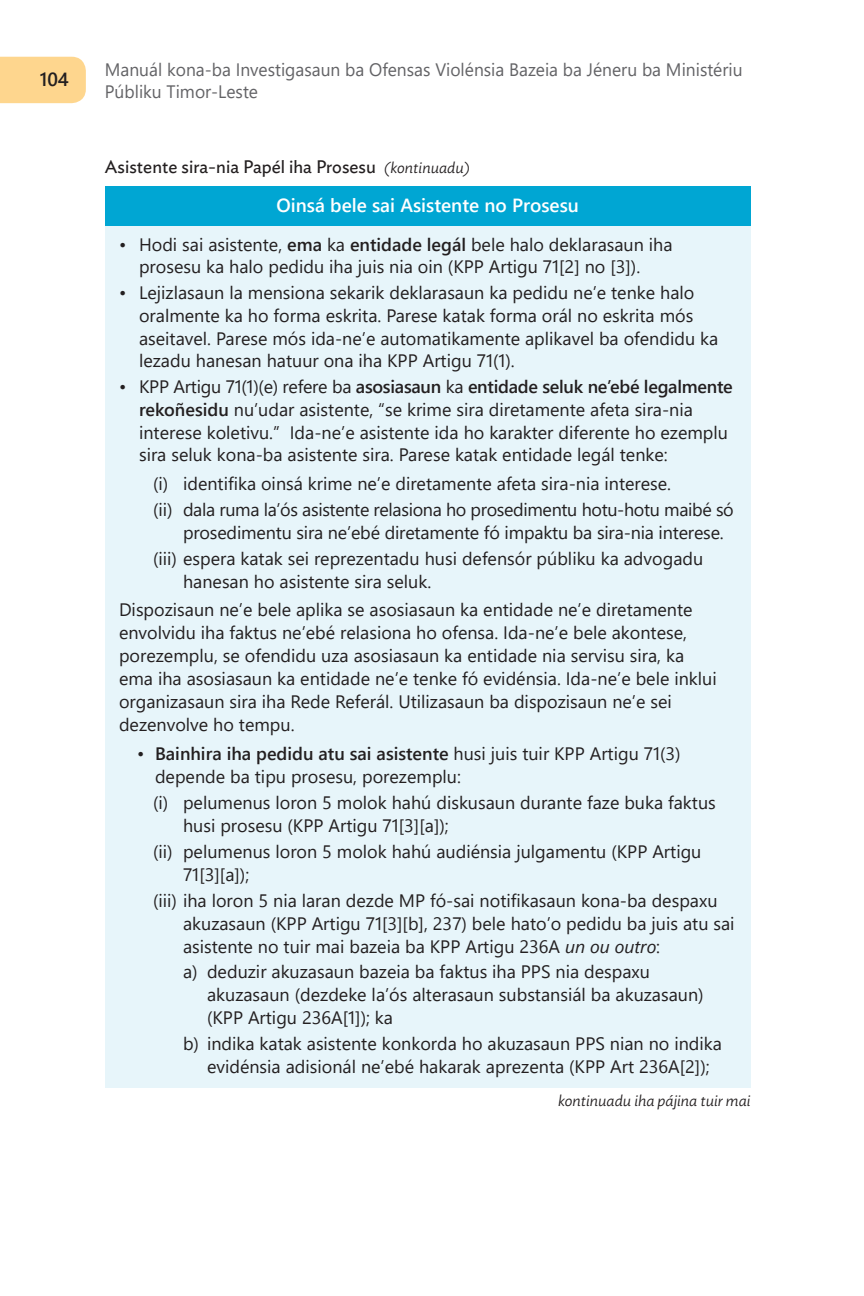
<style>
.page{position:relative;width:864px;height:1296px;background:#fff}
.page>*{position:absolute;margin:0;border:0;box-sizing:border-box;transform-origin:0 0}
.Table_Row_Header{font:600 19px "Segoe UI";color:#fff}
.t1{font:600 19px "Segoe UI";color:#231f20}
.Table_BODY{font:18px/22.8px "Segoe UI";color:#231f20}
.Table_Bullet_L2__i{font:18px/23px "Segoe UI";color:#231f20}
.Table_Bullet_L3__a{font:18px/23px "Segoe UI";color:#231f20}
.t2{font:18px/21.6px "Segoe UI";color:#636366}
.continued_from{font:18px "Ideal Sans";letter-spacing:.005em;color:#231f20}
.continued_on_next{font:italic 300 16px "Ideal Sans";color:#231f20}
.s1{font-weight:300;font-style:italic;font-size:16px}
.s2{font-weight:600}
.s3{font-style:italic}
</style>
<div class="page">
<div style="left:0;top:57px;width:86px;height:46px;background:#fed68e"></div>
<div style="left:105px;top:187px;width:646px;height:39px;background:#00a6d3"></div>
<div style="left:105px;top:226px;width:646px;height:861px;background:#e7f5fa"></div>
<p class="t1" style="left:40px;top:61px;width:31px">104</p>
<p class="t2" style="left:105px;top:57px;width:639px">Manuál kona-ba Investigasaun ba Ofensas Violénsia Bazeia ba Jéneru ba Ministériu<br>Públiku Timor-Leste</p>
<p class="continued_from" style="left:105px;top:153px;width:367px">Asistente sira-nia Papél iha Prosesu <span class="s1">(kontinuadu)</span></p>
<p class="Table_Row_Header" style="left:276px;top:187px;width:304px">Oinsá bele sai Asistente no Prosesu</p>
<p class="Table_BODY" style="left:139px;top:231px;width:535px;text-indent:-20px">• Hodi sai asistente, <span class="s2">ema</span> ka <span class="s2">entidade legál</span> bele halo deklarasaun iha prosesu ka halo pedidu iha juis nia oin (KPP Artigu 71[2] no [3]).</p>
<p class="Table_BODY" style="left:139px;top:280px;width:581px;text-indent:-20px">• Lejizlasaun la mensiona sekarik deklarasaun ka pedidu ne’e tenke halo oralmente ka ho forma eskrita. Parese katak forma orál no eskrita mós aseitavel. Parese mós ida-ne’e automatikamente aplikavel ba ofendidu ka lezadu hanesan hatuur ona iha KPP Artigu 71(1).</p>
<p class="Table_BODY" style="left:139px;top:374px;width:595px;text-indent:-20px">• KPP Artigu 71(1)(e) refere ba <span class="s2">asosiasaun</span> ka <span class="s2">entidade seluk ne’ebé legalmente rekoñesidu</span> nu’udar asistente, “se krime sira diretamente afeta sira-nia interese koletivu.” Ida-ne’e asistente ida ho karakter diferente ho ezemplu sira seluk kona-ba asistente sira. Parese katak entidade legál tenke:</p>
<p class="Table_Bullet_L2__i" style="left:153px;top:471px;width:520px">(i) identifika oinsá krime ne’e diretamente afeta sira-nia interese.</p>
<p class="Table_Bullet_L2__i" style="left:183px;top:496px;width:552px;text-indent:-30px">(ii) dala ruma la’ós asistente relasiona ho prosedimentu hotu-hotu maibé só prosedimentu sira ne’ebé diretamente fó impaktu ba sira-nia interese.</p>
<p class="Table_Bullet_L2__i" style="left:183px;top:545px;width:522px;text-indent:-30px">(iii) espera katak sei reprezentadu husi defensór públiku ka advogadu hanesan ho asistente sira seluk.</p>
<p class="Table_BODY" style="left:119px;top:597px;width:599px">Dispozisaun ne’e bele aplika se asosiasaun ka entidade ne’e diretamente envolvidu iha faktus ne’ebé relasiona ho ofensa. Ida-ne’e bele akontese, porezemplu, se ofendidu uza asosiasaun ka entidade nia servisu sira, ka ema iha asosiasaun ka entidade ne’e tenke fó evidénsia. Ida-ne’e bele inklui organizasaun sira iha Rede Referál. Utilizasaun ba dispozisaun ne’e sei dezenvolve ho tempu.</p>
<p class="Table_BODY" style="left:155px;top:741px;width:527px;text-indent:-18px">• <span class="s2">Bainhira iha pedidu atu sai asistente</span> husi juis tuir KPP Artigu 71(3) depende ba tipu prosesu, porezemplu:</p>
<p class="Table_Bullet_L2__i" style="left:183px;top:789px;width:534px;text-indent:-30px">(i) pelumenus loron 5 molok hahú diskusaun durante faze buka faktus husi prosesu (KPP Artigu 71[3][a]);</p>
<p class="Table_Bullet_L2__i" style="left:183px;top:838px;width:520px;text-indent:-30px">(ii) pelumenus loron 5 molok hahú audiénsia julgamentu (KPP Artigu<br>71[3][a]);</p>
<p class="Table_Bullet_L2__i" style="left:183px;top:887px;width:553px;text-indent:-30px">(iii) iha loron 5 nia laran dezde MP fó-sai notifikasaun kona-ba despaxu akuzasaun (KPP Artigu 71[3][b], 237) bele hato’o pedidu ba juis atu sai asistente no tuir mai bazeia ba KPP Artigu 236A <span class="s3">un ou outro</span>:</p>
<p class="Table_Bullet_L3__a" style="left:207px;top:959px;width:498px;text-indent:-24px">a) deduzir akuzasaun bazeia ba faktus iha PPS nia despaxu akuzasaun (dezdeke la’ós alterasaun substansiál ba akuzasaun) (KPP Artigu 236A[1]); ka</p>
<p class="Table_Bullet_L3__a" style="left:207px;top:1031px;width:516px;text-indent:-24px">b) indika katak asistente konkorda ho akuzasaun PPS nian no indika evidénsia adisionál ne’ebé hakarak aprezenta (KPP Art 236A[2]);</p>
<p class="continued_on_next" style="left:558px;top:1089px;width:194px">kontinuadu iha pájina tuir mai</p>
</div>
